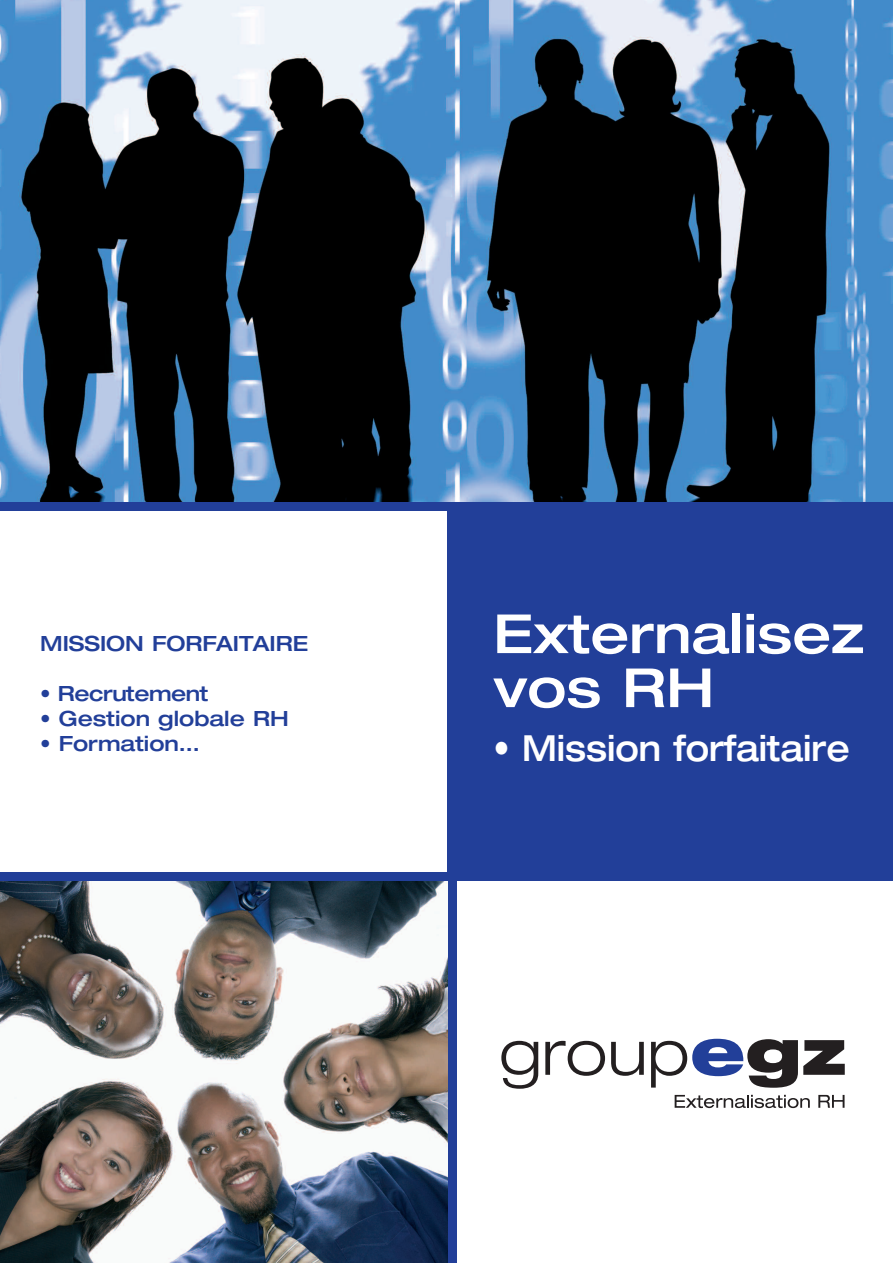
<style>
.page{position:relative;width:893px;height:1263px;background:#fff}
.page>*{position:absolute;margin:0;border:0;box-sizing:border-box;transform-origin:0 0}
.t1{font:500 expanded 54px/54px "Helvetica Neue";color:#fff}
.t2{font:500 expanded 36px "Helvetica Neue";color:#fff;scale:.9 1}
.t3{font:500 expanded 21px "Helvetica Neue";color:#223f99}
.t4{font:500 expanded 21px "Helvetica Neue";letter-spacing:-.02em;color:#223f99}
</style>
<div class="page">
<div style="left:448px;top:510px;width:445px;height:370px;background:#223f99"></div>
<img style="left:0;top:880px;width:448px;height:383px">
<img style="left:0;top:0;width:893px;height:502px">
<div style="left:0;top:502px;width:893px;height:8px;background:#223f99"></div>
<div style="left:448px;top:502px;width:8px;height:761px;background:#223f99"></div>
<div style="left:0;top:872px;width:893px;height:8px;background:#223f99"></div>
<svg style="left:501px;top:1041px;width:37px;height:48px"></svg>
<svg style="left:545px;top:1041px;width:60px;height:35px"></svg>
<svg style="left:611px;top:1042px;width:33px;height:34px"></svg>
<svg style="left:651px;top:1039px;width:194px;height:49px"></svg>
<svg style="left:675px;top:1095px;width:135px;height:13px"></svg>
<svg style="left:818px;top:1095px;width:26px;height:13px"></svg>
<p class="t3" style="left:40px;top:636px;width:270px">MISSION FORFAITAIRE</p>
<p class="t4" style="left:40px;top:686px;width:170px">• Recrutement</p>
<p class="t3" style="left:40px;top:711px;width:250px">• Gestion globale RH</p>
<p class="t3" style="left:40px;top:736px;width:161px">• Formation…</p>
<h1 class="t1" style="left:493px;top:612px;width:372px">Externalisez vos RH</h1>
<h2 class="t2" style="left:493px;top:735px;width:398px">• Mission forfaitaire</h2>
</div>
